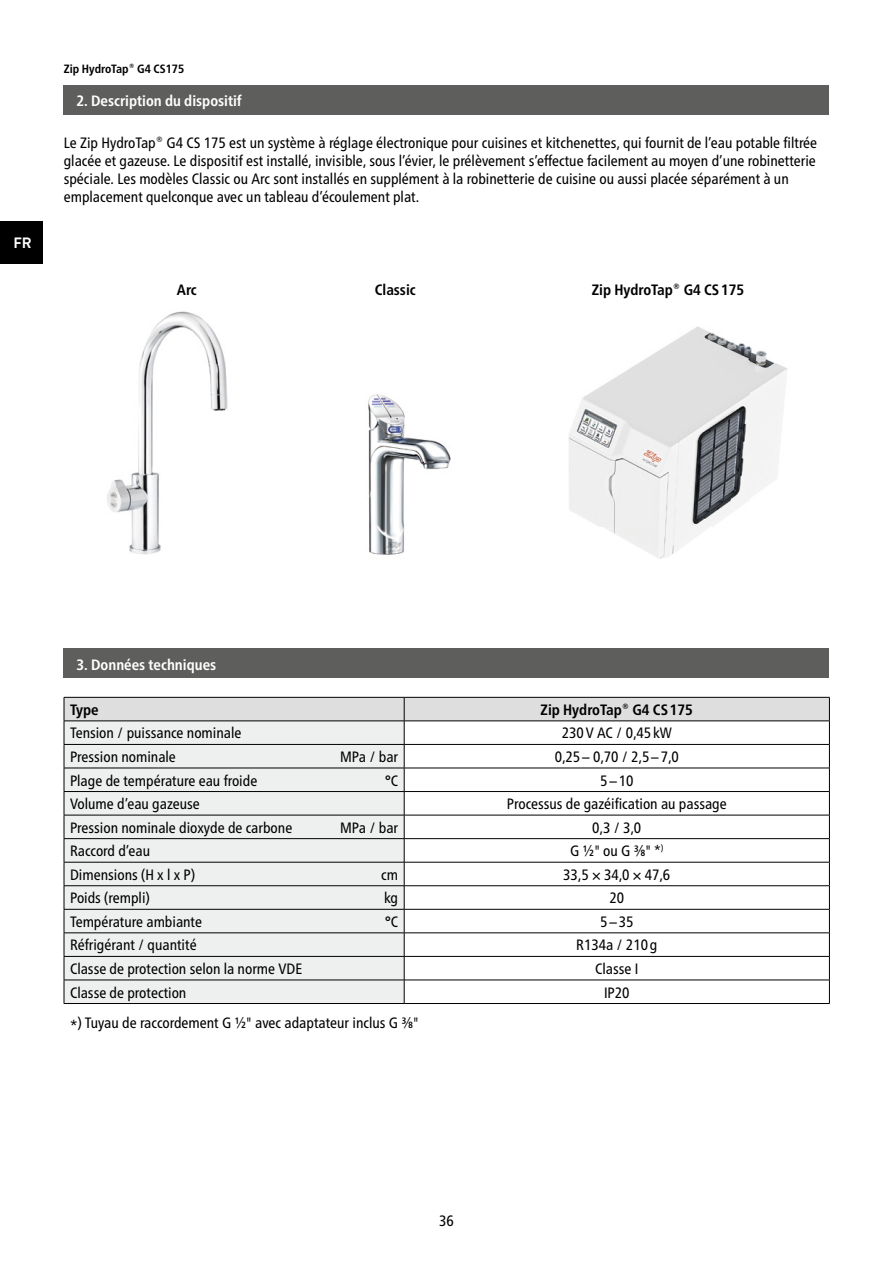
<style>
.page{position:relative;width:893px;height:1263px;background:#fff}
.page>*{position:absolute;margin:0;border:0;box-sizing:border-box;transform-origin:0 0}
.t1{font:condensed 15px/18px "Frutiger Neue LTW1 G";color:#000}
.t2{font:700 condensed 15px "Frutiger Neue LTW1 G";color:#000}
.t3{font:700 condensed 15px "Frutiger Neue LTW1 G";color:#fff}
.t4{font:700 15px "Brandon Text";color:#fff}
.t5{font:700 condensed 12px "Frutiger Neue LTW1 G";color:#000}
.s1{font-size:13.5px}
</style>
<div class="page">
<div style="left:0;top:221px;width:43px;height:43px;background:#000"></div>
<hr style="left:64px;top:1003px;width:340px;height:1px;background:#000">
<hr style="left:404px;top:1003px;width:426px;height:1px;background:#000">
<svg style="left:64px;top:697px;width:766px;height:306px"></svg>
<div style="left:64px;top:85px;width:765px;height:30px;background:#5e5e5d"></div>
<div style="left:64px;top:648px;width:765px;height:30px;background:#5e5e5d"></div>
<img style="left:568px;top:327px;width:219px;height:232px">
<img style="left:368px;top:394px;width:83px;height:161px">
<img style="left:107px;top:311px;width:121px;height:244px">
<p class="t4" style="left:13px;top:232px;width:20px">FR</p>
<p class="t5" style="left:64px;top:62px;width:122px">Zip HydroTap® G4 CS175</p>
<p class="t3" style="left:77px;top:92px;width:167px">2. Description du dispositif</p>
<p class="t1" style="left:64px;top:133px;width:755px">Le Zip HydroTap® G4 CS 175 est un système à réglage électronique pour cuisines et kitchenettes, qui fournit de l’eau potable filtrée glacée et gazeuse. Le dispositif est installé, invisible, sous l’évier, le prélèvement s’effectue facilement au moyen d’une robinetterie spéciale. Les modèles Classic ou Arc sont installés en supplément à la robinetterie de cuisine ou aussi placée séparément à un emplacement quelconque avec un tableau d’écoulement plat.</p>
<p class="t2" style="left:177px;top:281px;width:21px">Arc</p>
<p class="t2" style="left:375px;top:281px;width:43px">Classic</p>
<p class="t2" style="left:592px;top:281px;width:154px">Zip HydroTap® G4 CS 175</p>
<p class="t3" style="left:77px;top:655px;width:141px">3. Données techniques</p>
<p class="t2" style="left:70px;top:701px;width:30px">Type</p>
<p class="t2" style="left:541px;top:701px;width:154px">Zip HydroTap® G4 CS 175</p>
<p class="t1" style="left:70px;top:724px;width:173px">Tension / puissance nominale</p>
<p class="t1" style="left:562px;top:724px;width:112px">230 V AC / 0,45 kW</p>
<p class="t1" style="left:70px;top:748px;width:107px">Pression nominale</p>
<p class="t1" style="left:340px;top:748px;width:60px">MPa / bar</p>
<p class="t1" style="left:555px;top:748px;width:126px">0,25 – 0,70 / 2,5 – 7,0</p>
<p class="t1" style="left:70px;top:771px;width:189px">Plage de température eau froide</p>
<p class="t1" style="left:385px;top:771px;width:15px">°C</p>
<p class="t1" style="left:600px;top:771px;width:35px">5 – 10</p>
<p class="t1" style="left:70px;top:795px;width:131px">Volume d’eau gazeuse</p>
<p class="t1" style="left:507px;top:795px;width:221px">Processus de gazéification au passage</p>
<p class="t1" style="left:70px;top:818px;width:224px">Pression nominale dioxyde de carbone</p>
<p class="t1" style="left:340px;top:818px;width:60px">MPa / bar</p>
<p class="t1" style="left:592px;top:818px;width:51px">0,3 / 3,0</p>
<p class="t1" style="left:70px;top:842px;width:82px">Raccord d’eau</p>
<p class="t1" style="left:570px;top:842px;width:95px">G ½" ou G ⅜" <span class="s1">*</span><sup>)</sup></p>
<p class="t1" style="left:70px;top:865px;width:127px">Dimensions (H x l x P)</p>
<p class="t1" style="left:381px;top:865px;width:18px">cm</p>
<p class="t1" style="left:563px;top:865px;width:109px">33,5 × 34,0 × 47,6</p>
<p class="t1" style="left:70px;top:889px;width:81px">Poids (rempli)</p>
<p class="t1" style="left:384px;top:889px;width:16px">kg</p>
<p class="t1" style="left:609px;top:889px;width:16px">20</p>
<p class="t1" style="left:70px;top:912px;width:134px">Température ambiante</p>
<p class="t1" style="left:385px;top:912px;width:15px">°C</p>
<p class="t1" style="left:600px;top:912px;width:35px">5 – 35</p>
<p class="t1" style="left:70px;top:936px;width:128px">Réfrigérant / quantité</p>
<p class="t1" style="left:576px;top:936px;width:83px">R134a / 210 g</p>
<p class="t1" style="left:70px;top:960px;width:234px">Classe de protection selon la norme VDE</p>
<p class="t1" style="left:595px;top:960px;width:45px">Classe I</p>
<p class="t1" style="left:70px;top:983px;width:118px">Classe de protection</p>
<p class="t1" style="left:604px;top:983px;width:27px">IP20</p>
<p class="t1" style="left:70px;top:1013px;width:350px">*) Tuyau de raccordement G ½" avec adaptateur inclus G ⅜"</p>
<p class="t1" style="left:439px;top:1212px;width:16px">36</p>
</div>
